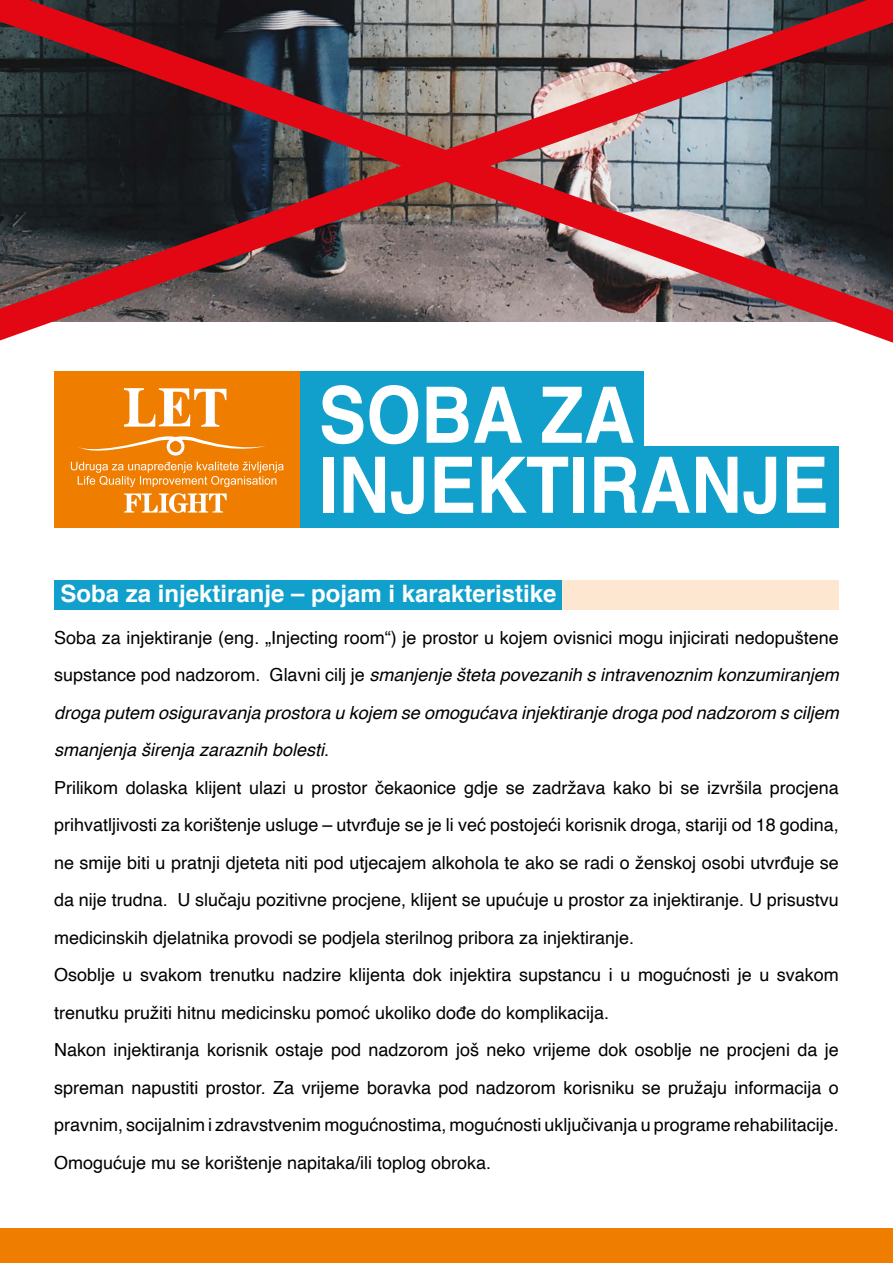
<style>
.page{position:relative;width:893px;height:1263px;background:#fff}
.page>*{position:absolute;margin:0;border:0;box-sizing:border-box;transform-origin:0 0}
.t1{font:700 77.85px "Helvetica";color:#fff;scale:.91 1}
.Pitanje{font:700 24px "Helvetica";color:#fff}
.t2{font:18px/37.5px "Helvetica";color:#000;text-align:justify}
.t3{font:italic 18px/37.5px "Helvetica";color:#000;text-align:justify}
.s1{font-style:normal}
</style>
<div class="page">
<div style="left:332px;top:580px;width:507px;height:29px;background:#fee7d1"></div>
<div style="left:54px;top:580px;width:507px;height:29px;background:#10a0cb"></div>
<div style="left:0;top:1228px;width:893px;height:35px;background:#ef7d00"></div>
<img style="left:0;top:0;width:893px;height:343px">
<div style="left:54px;top:371px;width:246px;height:157px;background:#ef7d00"></div>
<svg style="left:124px;top:388px;width:102px;height:39px"></svg>
<svg style="left:71px;top:436px;width:213px;height:51px"></svg>
<svg style="left:124px;top:493px;width:103px;height:20px"></svg>
<div style="left:300px;top:371px;width:344px;height:82px;background:#10a0cb"></div>
<div style="left:300px;top:446px;width:539px;height:82px;background:#10a0cb"></div>
<p class="t1" style="left:319px;top:352px;width:349px">SOBA ZA</p>
<p class="t1" style="left:319px;top:422px;width:562px">INJEKTIRANJE</p>
<p class="Pitanje" style="left:60px;top:574px;width:498px">Soba za injektiranje – pojam i karakteristike</p>
<p class="t3" style="left:54px;top:619px;width:786px"><span class="s1">Soba za injektiranje (eng. „Injecting room“) je prostor u kojem ovisnici mogu injicirati nedopuštene supstance pod nadzorom. Glavni cilj je</span> smanjenje šteta povezanih s intravenoznim konzumiranjem droga putem osiguravanja prostora u kojem se omogućava injektiranje droga pod nadzorom s ciljem smanjenja širenja zaraznih bolesti<span class="s1">.</span></p>
<p class="t2" style="left:54px;top:769px;width:786px">Prilikom dolaska klijent ulazi u prostor čekaonice gdje se zadržava kako bi se izvršila procjena prihvatljivosti za korištenje usluge – utvrđuje se je li već postojeći korisnik droga, stariji od 18 godina, ne smije biti u pratnji djeteta niti pod utjecajem alkohola te ako se radi o ženskoj osobi utvrđuje se da nije trudna. U slučaju pozitivne procjene, klijent se upućuje u prostor za injektiranje. U prisustvu medicinskih djelatnika provodi se podjela sterilnog pribora za injektiranje.</p>
<p class="t2" style="left:54px;top:957px;width:786px">Osoblje u svakom trenutku nadzire klijenta dok injektira supstancu i u mogućnosti je u svakom trenutku pružiti hitnu medicinsku pomoć ukoliko dođe do komplikacija.</p>
<p class="t2" style="left:54px;top:1032px;width:786px">Nakon injektiranja korisnik ostaje pod nadzorom još neko vrijeme dok osoblje ne procjeni da je spreman napustiti prostor. Za vrijeme boravka pod nadzorom korisniku se pružaju informacija o pravnim, socijalnim i zdravstvenim mogućnostima, mogućnosti uključivanja u programe rehabilitacije.<br>Omogućuje mu se korištenje napitaka/ili toplog obroka.</p>
</div>
